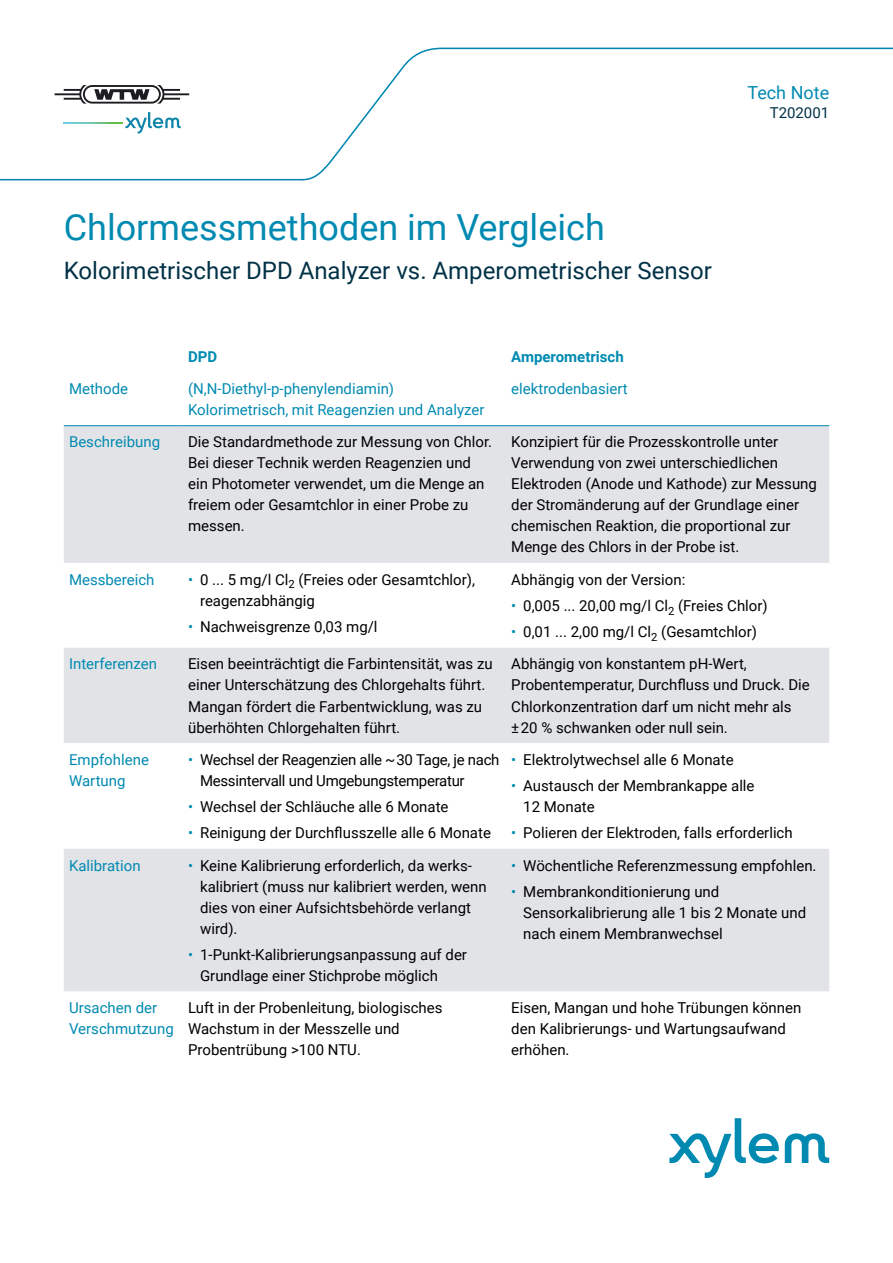
<style>
.page{position:relative;width:893px;height:1263px;background:#fff}
.page>*{position:absolute;margin:0;border:0;box-sizing:border-box;transform-origin:0 0}
.t1{font:36px "Roboto";color:#008ab1}
.Subtitle{font:24px "Roboto";color:#003146}
.Document_Type{font:18px "Roboto";color:#008ab1}
.Table-Body{font:15px/21px "Roboto";color:#000}
.Table-Heading{font:15px/21px "Roboto";color:#008ab1}
.Table-Body-2{font:15px/21px "Roboto";letter-spacing:-.02em;color:#000}
.Subhead{font:700 15px "Roboto";color:#008ab1}
.Document_Code{font:15px "Roboto";color:#003146}
.Table___Chart_Title{font:700 15px "Roboto";color:#008ab1}
.s1{color:#008ab1}
</style>
<div class="page">
<svg style="left:64px;top:426px;width:765px;height:565px;fill:#e2e3e7"></svg>
<hr style="left:64px;top:425px;width:119px;height:1px;background:#008ab1">
<hr style="left:183px;top:425px;width:323px;height:1px;background:#008ab1">
<hr style="left:506px;top:425px;width:323px;height:1px;background:#008ab1">
<svg style="left:0;top:47px;width:893px;height:134px"></svg>
<svg style="left:55px;top:70px;width:176px;height:65px"></svg>
<svg style="left:669px;top:1118px;width:160px;height:60px"></svg>
<p class="Document_Type" style="left:747px;top:80px;width:83px">Tech Note</p>
<p class="Document_Code" style="left:770px;top:102px;width:61px">T202001</p>
<p class="t1" style="left:64px;top:202px;width:543px">Chlormessmethoden im Vergleich</p>
<p class="Subtitle" style="left:64px;top:253px;width:650px">Kolorimetrischer DPD Analyzer vs. Amperometrischer Sensor</p>
<p class="Table___Chart_Title" style="left:188px;top:346px;width:31px">DPD</p>
<p class="Subhead" style="left:511px;top:346px;width:114px">Amperometrisch</p>
<p class="Table-Heading" style="left:69px;top:378px;width:61px">Methode</p>
<p class="Table-Heading" style="left:188px;top:378px;width:298px">(N,N-Diethyl-p-phenylendiamin)<br>Kolorimetrisch, mit Reagenzien und Analyzer</p>
<p class="Table-Heading" style="left:511px;top:378px;width:118px">elektrodenbasiert</p>
<p class="Table-Heading" style="left:69px;top:431px;width:93px">Beschreibung</p>
<p class="Table-Body" style="left:188px;top:431px;width:306px">Die Standardmethode zur Messung von Chlor.<br>Bei dieser Technik werden Reagenzien und ein Photometer verwendet, um die Menge an freiem oder Gesamtchlor in einer Probe zu messen.</p>
<p class="Table-Body" style="left:511px;top:431px;width:307px">Konzipiert für die Prozesskontrolle unter Verwendung von zwei unterschiedlichen Elektroden (Anode und Kathode) zur Messung der Stromänderung auf der Grundlage einer chemischen Reaktion, die proportional zur Menge des Chlors in der Probe ist.</p>
<p class="Table-Heading" style="left:69px;top:568px;width:87px">Messbereich</p>
<p class="Table-Body" style="left:200px;top:568px;width:276px;text-indent:-12px"><span class="s1">•</span> 0 ... 5 mg/l Cl<sub>2</sub> (Freies oder Gesamtchlor), reagenzabhängig</p>
<p class="Table-Body" style="left:188px;top:616px;width:191px"><span class="s1">•</span> Nachweisgrenze 0,03 mg/l</p>
<p class="Table-Body" style="left:511px;top:568px;width:176px">Abhängig von der Version:</p>
<p class="Table-Body" style="left:511px;top:595px;width:258px"><span class="s1">•</span> 0,005 ... 20,00 mg/l Cl<sub>2</sub> (Freies Chlor)</p>
<p class="Table-Body" style="left:511px;top:621px;width:247px"><span class="s1">•</span> 0,01 ... 2,00 mg/l Cl<sub>2</sub> (Gesamtchlor)</p>
<p class="Table-Heading" style="left:69px;top:653px;width:90px">Interferenzen</p>
<p class="Table-Body" style="left:188px;top:653px;width:306px">Eisen beeinträchtigt die Farbintensität, was zu einer Unterschätzung des Chlorgehalts führt.</p>
<p class="Table-Body" style="left:188px;top:695px;width:296px">Mangan fördert die Farbentwicklung, was zu überhöhten Chlorgehalten führt.</p>
<p class="Table-Heading" style="left:69px;top:748px;width:81px">Empfohlene<br>Wartung</p>
<p class="Table-Body-2" style="left:200px;top:748px;width:301px;text-indent:-12px"><span class="s1">•</span> Wechsel der Reagenzien alle ~ 30 Tage, je nach<br>Messintervall und Umgebungstemperatur</p>
<p class="Table-Body" style="left:188px;top:796px;width:262px"><span class="s1">•</span> Wechsel der Schläuche alle 6 Monate</p>
<p class="Table-Body" style="left:188px;top:822px;width:304px"><span class="s1">•</span> Reinigung der Durchflusszelle alle 6 Monate</p>
<p class="Table-Heading" style="left:69px;top:854px;width:73px">Kalibration</p>
<p class="Table-Body" style="left:200px;top:854px;width:288px;text-indent:-12px"><span class="s1">•</span> Keine Kalibrierung erforderlich, da werks&shy;kalibriert (muss nur kalibriert werden, wenn dies von einer Aufsichtsbehörde verlangt wird).</p>
<p class="Table-Body" style="left:200px;top:943px;width:268px;text-indent:-12px"><span class="s1">•</span> 1-Punkt-Kalibrierungsanpassung auf der<br>Grundlage einer Stichprobe möglich</p>
<p class="Table-Body" style="left:511px;top:653px;width:300px">Abhängig von konstantem pH-Wert, Probentemperatur, Durchfluss und Druck. Die Chlorkonzentration darf um nicht mehr als<br>± 20 % schwanken oder null sein.</p>
<p class="Table-Body" style="left:511px;top:748px;width:224px"><span class="s1">•</span> Elektrolytwechsel alle 6 Monate</p>
<p class="Table-Body" style="left:523px;top:775px;width:233px;text-indent:-12px"><span class="s1">•</span> Austausch der Membrankappe alle<br>12 Monate</p>
<p class="Table-Body" style="left:511px;top:822px;width:283px"><span class="s1">•</span> Polieren der Elektroden, falls erforderlich</p>
<p class="Table-Body" style="left:511px;top:854px;width:307px"><span class="s1">•</span> Wöchentliche Referenzmessung empfohlen.</p>
<p class="Table-Body" style="left:523px;top:880px;width:284px;text-indent:-12px"><span class="s1">•</span> Membrankonditionierung und<br>Sensorkalibrierung alle 1 bis 2 Monate und nach einem Membranwechsel</p>
<p class="Table-Heading" style="left:69px;top:997px;width:106px">Ursachen der<br>Verschmutzung</p>
<p class="Table-Body" style="left:188px;top:997px;width:256px">Luft in der Probenleitung, biologisches<br>Wachstum in der Messzelle und<br>Probentrübung &gt;100 NTU.</p>
<p class="Table-Body" style="left:511px;top:997px;width:292px">Eisen, Mangan und hohe Trübungen können den Kalibrierungs- und Wartungsaufwand erhöhen.</p>
</div>
